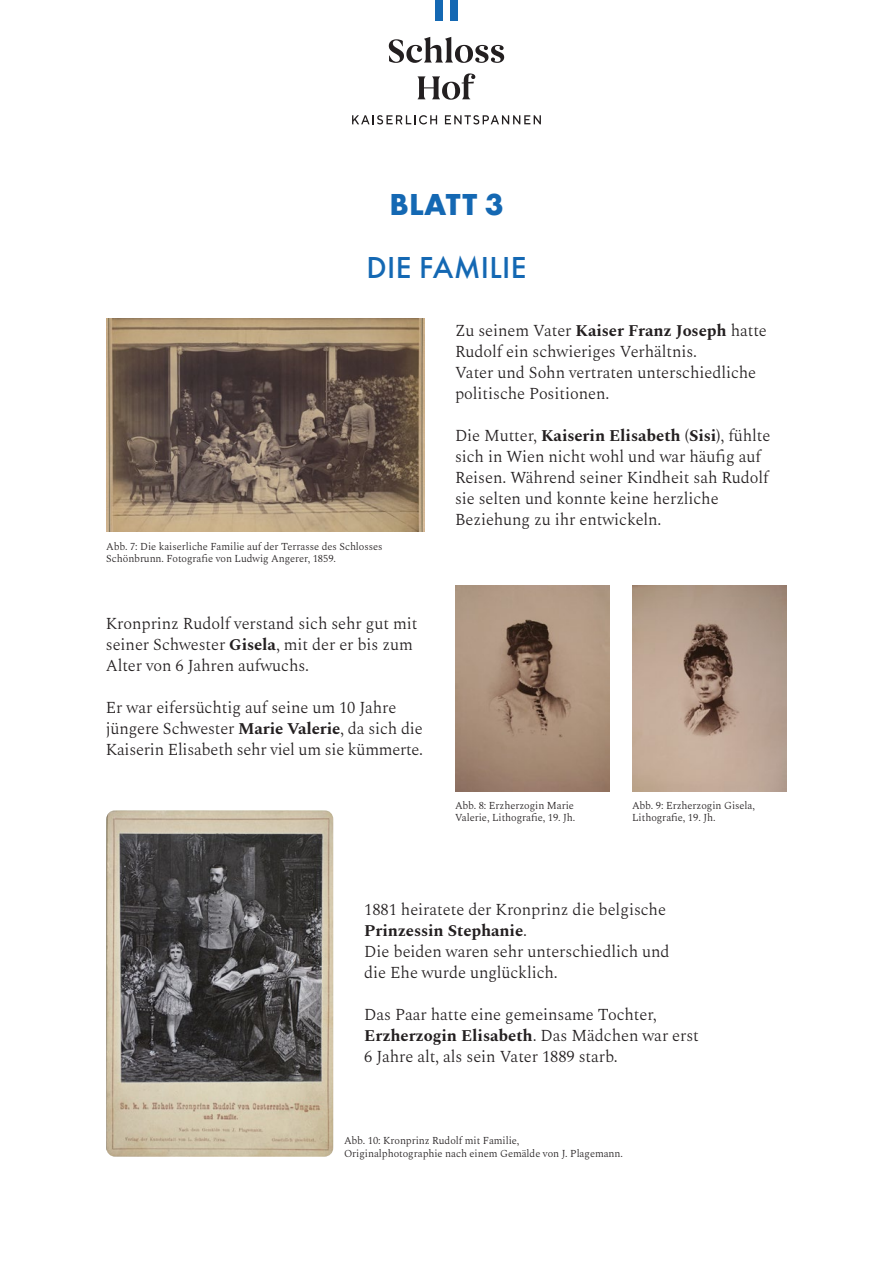
<style>
.page{position:relative;width:893px;height:1263px;background:#fff}
.page>*{position:absolute;margin:0;border:0;box-sizing:border-box;transform-origin:0 0}
.t1{font:500 31.5px "Futura PT";letter-spacing:.01em;color:#1468b3}
.t2{font:700 31.5px "Futura PT";letter-spacing:.01em;color:#1468b3}
.t3{font:300 16.5px/21px "Spectral";letter-spacing:-.005em;color:#231f20}
.t4{font:300 10.5px/12.6px "Spectral";letter-spacing:-.005em;color:#231f20}
.s1{font-weight:700}
</style>
<div class="page">
<svg style="left:389px;top:37px;width:115px;height:26px"></svg>
<svg style="left:418px;top:73px;width:57px;height:27px"></svg>
<div style="left:435px;top:0;width:7px;height:21px;background:#1468b3"></div>
<div style="left:450px;top:0;width:8px;height:21px;background:#1468b3"></div>
<svg style="left:352px;top:115px;width:85px;height:9px"></svg>
<svg style="left:445px;top:115px;width:96px;height:9px"></svg>
<img style="left:455px;top:586px;width:154px;height:206px">
<img style="left:632px;top:586px;width:155px;height:206px">
<img style="left:106px;top:319px;width:319px;height:212px">
<img style="left:106px;top:810px;width:227px;height:347px">
<h1 class="t2" style="left:389px;top:185px;width:116px">BLATT 3</h1>
<h1 class="t1" style="left:366px;top:249px;width:161px">DIE FAMILIE</h1>
<p class="t4" style="left:106px;top:539px;width:278px">Abb. 7: Die kaiserliche Familie auf der Terrasse des Schlosses<br>Schönbrunn. Fotografie von Ludwig Angerer, 1859.</p>
<p class="t3" style="left:106px;top:612px;width:313px">Kronprinz Rudolf verstand sich sehr gut mit seiner Schwester <span class="s1">Gisela</span>, mit der er bis zum<br>Alter von 6 Jahren aufwuchs.</p>
<p class="t3" style="left:106px;top:696px;width:319px">Er war eifersüchtig auf seine um 10 Jahre jüngere Schwester <span class="s1">Marie Valerie</span>, da sich die<br>Kaiserin Elisabeth sehr viel um sie kümmerte.</p>
<p class="t3" style="left:455px;top:319px;width:313px">Zu seinem Vater <span class="s1">Kaiser Franz Joseph</span> hatte Rudolf ein schwieriges Verhältnis.<br>Vater und Sohn vertraten unterschiedliche politische Positionen.</p>
<p class="t3" style="left:455px;top:424px;width:317px">Die Mutter, <span class="s1">Kaiserin Elisabeth (Sisi)</span>, fühlte sich in Wien nicht wohl und war häufig auf Reisen. Während seiner Kindheit sah Rudolf sie selten und konnte keine herzliche Beziehung zu ihr entwickeln.</p>
<p class="t4" style="left:455px;top:798px;width:122px">Abb. 8: Erzherzogin Marie<br>Valerie, Lithografie, 19. Jh.</p>
<p class="t4" style="left:632px;top:798px;width:124px">Abb. 9: Erzherzogin Gisela,<br>Lithografie, 19. Jh.</p>
<p class="t3" style="left:364px;top:898px;width:307px">1881 heiratete der Kronprinz die belgische <span class="s1">Prinzessin Stephanie</span>.<br>Die beiden waren sehr unterschiedlich und die Ehe wurde unglücklich.</p>
<p class="t3" style="left:364px;top:1003px;width:336px">Das Paar hatte eine gemeinsame Tochter,<br><span class="s1">Erzherzogin Elisabeth</span>. Das Mädchen war erst<br>6 Jahre alt, als sein Vater 1889 starb.</p>
<p class="t4" style="left:344px;top:1133px;width:280px">Abb. 10: Kronprinz Rudolf mit Familie,<br>Originalphotographie nach einem Gemälde von J. Plagemann.</p>
</div>
